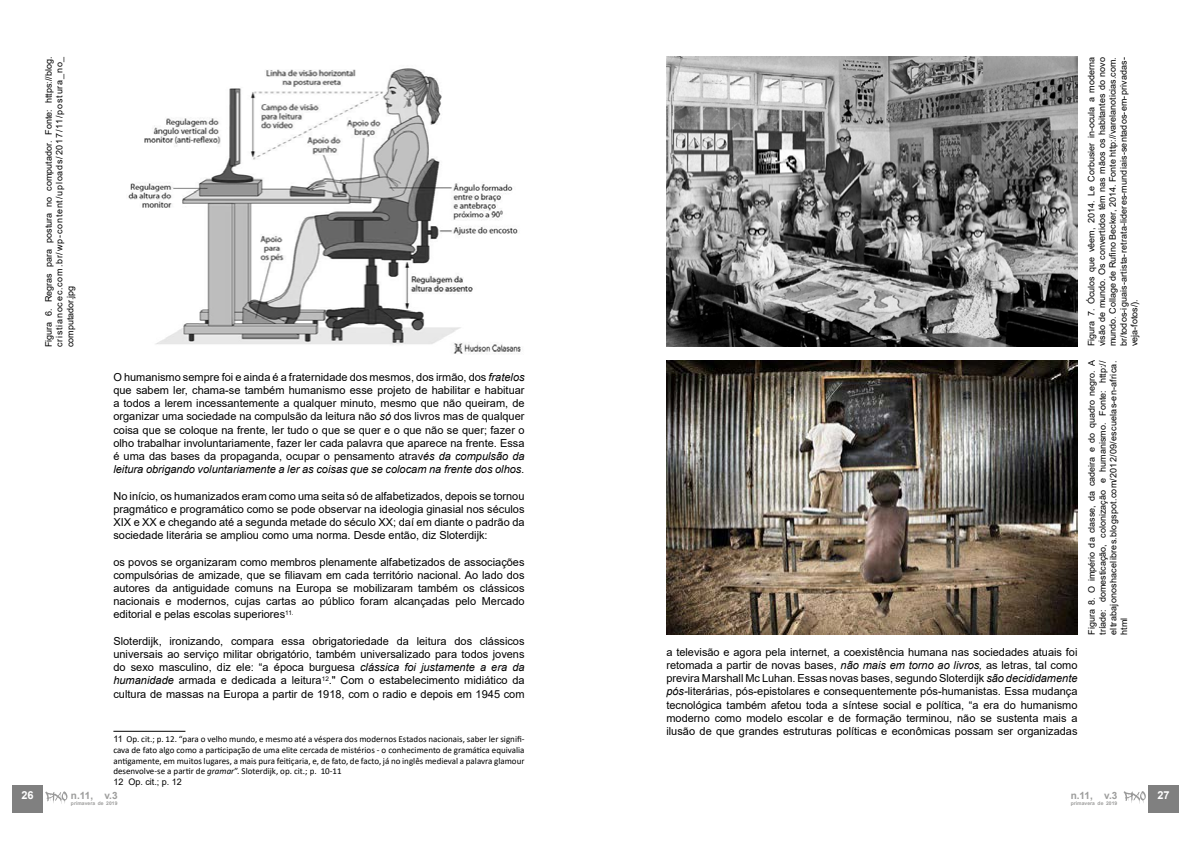
<style>
.page{position:relative;width:1191px;height:842px;background:#fff}
.page>*{position:absolute;margin:0;border:0;box-sizing:border-box;transform-origin:0 0}
.t1{font:11px/13.2px "Arial";color:#000;text-align:justify}
.t2{font:700 11px "Arial";color:#fff}
.t3{font:700 10px "Arial";color:#9d9d9c}
.t4{font:9px/10.8px "Arial";letter-spacing:.025em;color:#000;text-align:justify}
.t5{font:9px/10.8px "Calibri";color:#000;text-align:justify}
.t6{font:700 5px "Arial";letter-spacing:.01em;color:#9d9d9c}
.s1{font-style:italic}
.s2{font-family:"Arial"}
</style>
<div class="page">
<div style="left:1148px;top:785px;width:30px;height:28px;background:#808080"></div>
<svg style="left:1123px;top:791px;width:22px;height:13px"></svg>
<div style="left:12px;top:785px;width:31px;height:28px;background:#808080"></div>
<svg style="left:45px;top:791px;width:22px;height:13px"></svg>
<hr style="left:113px;top:731px;width:72px;height:1px;background:#000">
<img style="left:128px;top:68px;width:393px;height:286px">
<img style="left:666px;top:57px;width:411px;height:289px">
<img style="left:666px;top:361px;width:411px;height:274px">
<p class="t4" style="left:43px;top:347px;width:292px;rotate:-90deg">Figura 6. Regras para postura no computador. Fonte: https://blog. cristianocec.com.br/wp-content/uploads/2017/11/postura_no_ computador.jpg</p>
<p class="t1" style="left:113px;top:370px;width:413px">O humanismo sempre foi e ainda é a fraternidade dos mesmos, dos irmão, dos <span class="s1">fratelos </span>que sabem ler, chama-se também humanismo esse projeto de habilitar e habituar a todos a lerem incessantemente a qualquer minuto, mesmo que não queiram, de organizar uma sociedade na compulsão da leitura não <span class="s1">só</span> dos livros mas de qualquer coisa que se coloque na frente, ler tudo o que se quer e o que não se quer; fazer o olho trabalhar involuntariamente, fazer ler cada palavra que aparece na frente. Essa é uma das bases da propaganda, ocupar o pensamento atrav<span class="s1">és da compulsão da leitura obrigando voluntariamente a ler as coisas que se colocam na frente dos olhos.</span></p>
<p class="t1" style="left:113px;top:489px;width:413px">No início, os humanizados eram como uma seita só de alfabetizados, depois se tornou pragmático e programático como se pode observar na ideologia ginasial nos séculos XIX e XX e chegando até a segunda metade do século XX; daí em diante o padrão da sociedade literária se ampliou como uma norma. Desde então, diz Sloterdijk:</p>
<p class="t1" style="left:113px;top:555px;width:413px">os povos se organizaram como membros plenamente alfabetizados de associações compulsórias de amizade, que se filiavam em cada território nacional. Ao lado dos autores da antiguidade comuns na Europa se mobilizaram também os clássicos nacionais e modernos, cujas cartas ao público foram alcançadas pelo Mercado editorial e pelas escolas superiores<sup>11.</sup></p>
<p class="t1" style="left:113px;top:634px;width:413px">Sloterdijk, ironizando, compara essa obrigatoriedade da leitura dos clássicos universais ao serviço militar obrigatório, também universalizado para todos jovens do sexo masculino, diz ele: “a época burguesa <span class="s1">clássica foi justamente a era da humanidade</span> armada e dedicada a leitura<sup>12</sup>." Com o estabelecimento midiático da cultura de massas na Europa a partir de 1918, com o radio e depois em 1945 com</p>
<p class="t5" style="left:113px;top:733px;width:413px"><span class="s2">11</span> Op. cit.; p. 12. “para o velho mundo, e mesmo até a véspera dos modernos Estados nacionais, saber ler signifi&shy;cava de fato algo como a participação de uma elite cercada de mistérios - o conhecimento de gramática equivalia antigamente, em muitos lugares, a mais pura feitiçaria, e, de fato, de facto, já no inglês medieval a palavra glamour desenvolve-se a partir de <span class="s1">gramar</span>”. Sloterdijk, op. cit.; p. 10-11</p>
<p class="t4" style="left:113px;top:777px;width:70px">12 Op. cit.; p. 12</p>
<p class="t1" style="left:666px;top:645px;width:413px">a televisão e agora pela internet, a coexistência humana nas sociedades atuais foi retomada a partir de novas bases, <span class="s1">não mais em torno ao livros,</span> as letras, tal como previra Marshall Mc Luhan. Essas novas bases, segundo Sloterdijk <span class="s1">são decididamente pós-</span>literárias, pós-epistolares e consequentemente pós-humanistas. Essa mudança tecnológica também afetou toda a síntese social e política, “a era do humanismo moderno como modelo escolar e de formação terminou, não se sustenta mais a ilusão de que grandes estruturas políticas e econômicas possam ser organizadas</p>
<p class="t4" style="left:1085px;top:346px;width:291px;rotate:-90deg">Figura 7. Óculos que vêem, 2014. Le Corbusier in-ocula a moderna visão de mundo. Os convertidos têm nas mãos os habitantes do novo mundo. Collage de Rufino Becker, 2014. Fonte http://varelanoticias.com. br/todos-iguais-artista-retrata-lideres-mundiais-sentados-em-privadas&shy;veja-fotos/).</p>
<p class="t4" style="left:1086px;top:635px;width:276px;rotate:-90deg">Figura 8. O império da classe, da cadeira e do quadro negro. A tríade: domesticação, colonização e humanismo. Fonte: http:// eltrabajonoshacelibres.blogspot.com/2012/09/escuelas-en-africa. html</p>
<p class="t3" style="left:1070px;top:788px;width:48px">n.11, v.3</p>
<p class="t6" style="left:1070px;top:799px;width:48px">primavera de 2019</p>
<p class="t2" style="left:22px;top:788px;width:14px">26</p>
<p class="t2" style="left:1157px;top:788px;width:14px">27</p>
<p class="t3" style="left:71px;top:788px;width:48px">n.11, v.3</p>
<p class="t6" style="left:71px;top:799px;width:48px">primavera de 2019</p>
</div>
